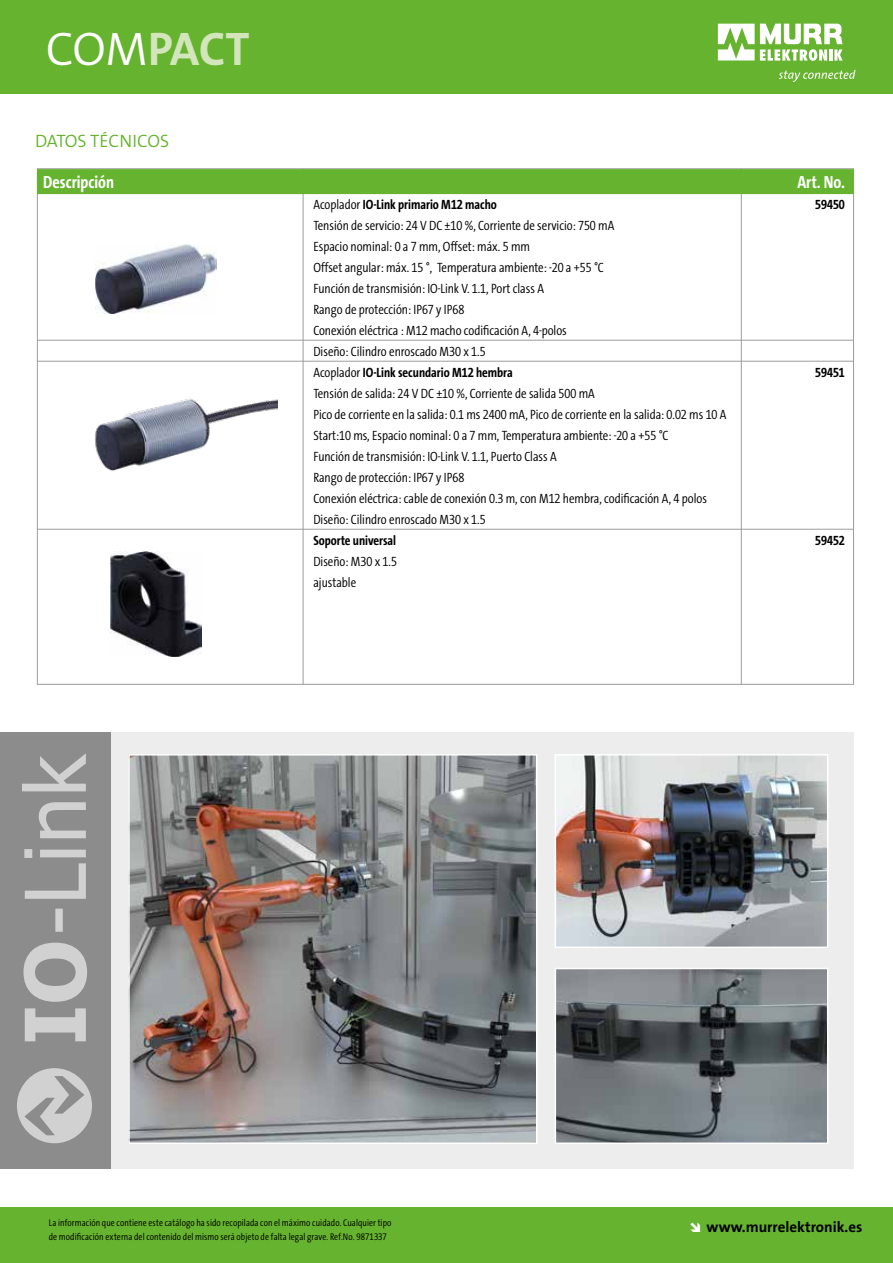
<style>
.page{position:relative;width:893px;height:1263px;background:#fff}
.page>*{position:absolute;margin:0;border:0;box-sizing:border-box;transform-origin:0 0}
.t1{font:700 47.4px "The Sans B7";color:#d2e5bb}
.t2{font:300 18px "The Sans B4";color:#65b32e}
.t3{font:700 17.7px "The Sans Cd TF7";color:#fff}
.t4{font:700 15px "The Sans B7";color:#000}
.t5{font:300 13.5px/21px "The Sans Cd TF4";color:#000}
.t6{font:700 13.5px "The Sans Cd TF7";color:#000}
.t7{font:300 9.75px/13.5px "The Sans Cd TF4";letter-spacing:.01em;color:#000}
.s1{font-family:"The Sans B4";font-weight:300;color:#fff}
.s2{font-family:"The Sans Cd TF4";font-weight:300}
</style>
<div class="page">
<div style="left:0;top:0;width:893px;height:94px;background:#65b32e"></div>
<div style="left:0;top:1208px;width:893px;height:55px;background:#65b32e"></div>
<svg style="left:718px;top:24px;width:125px;height:37px"></svg>
<svg style="left:779px;top:70px;width:76px;height:12px"></svg>
<img style="left:95px;top:245px;width:122px;height:69px">
<img style="left:95px;top:398px;width:182px;height:73px">
<img style="left:111px;top:551px;width:90px;height:106px">
<hr style="left:303px;top:169px;width:1px;height:515px;background:#9d9d9c">
<hr style="left:741px;top:169px;width:1px;height:516px;background:#9d9d9c">
<div style="left:0;top:732px;width:853px;height:436px;background:#ededed"></div>
<img style="left:558px;top:971px;width:267px;height:170px">
<div style="left:555px;top:968px;width:273px;height:176px;border:2px solid #fff"></div>
<img style="left:131px;top:757px;width:403px;height:384px">
<div style="left:128px;top:754px;width:409px;height:390px;border:2px solid #fff"></div>
<img style="left:558px;top:757px;width:267px;height:188px">
<div style="left:555px;top:754px;width:273px;height:194px;border:2px solid #fff"></div>
<div style="left:0;top:732px;width:111px;height:436px;background:#878787"></div>
<svg style="left:17px;top:753px;width:75px;height:390px"></svg>
<div style="left:37px;top:169px;width:817px;height:25px;background:#65b32e"></div>
<hr style="left:37px;top:340px;width:817px;height:1px;background:#9d9d9c">
<hr style="left:37px;top:361px;width:817px;height:1px;background:#9d9d9c">
<hr style="left:37px;top:529px;width:817px;height:1px;background:#9d9d9c">
<h1 class="t1" style="left:46px;top:23px;width:205px"><span class="s1">COM</span>PACT</h1>
<h2 class="t2" style="left:35px;top:131px;width:136px">DATOS TÉCNICOS</h2>
<h3 class="t3" style="left:43px;top:173px;width:72px">Descripción</h3>
<h3 class="t3" style="left:797px;top:173px;width:49px">Art. No.</h3>
<p class="t6" style="left:313px;top:197px;width:185px"><span class="s2">Acoplador</span> IO-Link primario M12 macho</p>
<p class="t6" style="left:815px;top:197px;width:31px">59450</p>
<p class="t5" style="left:313px;top:216px;width:302px">Tensión de servicio: 24 V DC ±10 %, Corriente de servicio: 750 mA Espacio nominal: 0 a 7 mm, Offset: máx. 5 mm<br>Offset angular: máx. 15 °, Temperatura ambiente: -20 a +55 °C Función de transmisión: IO-Link V. 1.1, Port class A<br>Rango de protección: IP67 y IP68<br>Conexión eléctrica : M12 macho codificación A, 4-polos<br>Diseño: Cilindro enroscado M30 x 1.5</p>
<p class="t6" style="left:313px;top:366px;width:201px"><span class="s2">Acoplador</span> IO-Link secundario M12 hembra</p>
<p class="t6" style="left:815px;top:366px;width:31px">59451</p>
<p class="t5" style="left:313px;top:384px;width:415px">Tensión de salida: 24 V DC ±10 %, Corriente de salida 500 mA<br>Pico de corriente en la salida: 0.1 ms 2400 mA, Pico de corriente en la salida: 0.02 ms 10 A Start:10 ms, Espacio nominal: 0 a 7 mm, Temperatura ambiente: -20 a +55 °C<br>Función de transmisión: IO-Link V. 1.1, Puerto Class A<br>Rango de protección: IP67 y IP68<br>Conexión eléctrica: cable de conexión 0.3 m, con M12 hembra, codificación A, 4 polos Diseño: Cilindro enroscado M30 x 1.5</p>
<p class="t6" style="left:313px;top:534px;width:84px">Soporte universal</p>
<p class="t6" style="left:815px;top:534px;width:31px">59452</p>
<p class="t5" style="left:313px;top:552px;width:85px">Diseño: M30 x 1.5 ajustable</p>
<p class="t7" style="left:49px;top:1216px;width:344px">La información que contiene este catálogo ha sido recopilada con el máximo cuidado. Cualquier tipo de modificación externa del contenido del mismo será objeto de falta legal grave. Ref.No. 9871337</p>
<p class="t4" style="left:707px;top:1218px;width:157px">www.murrelektronik.es</p>
</div>
